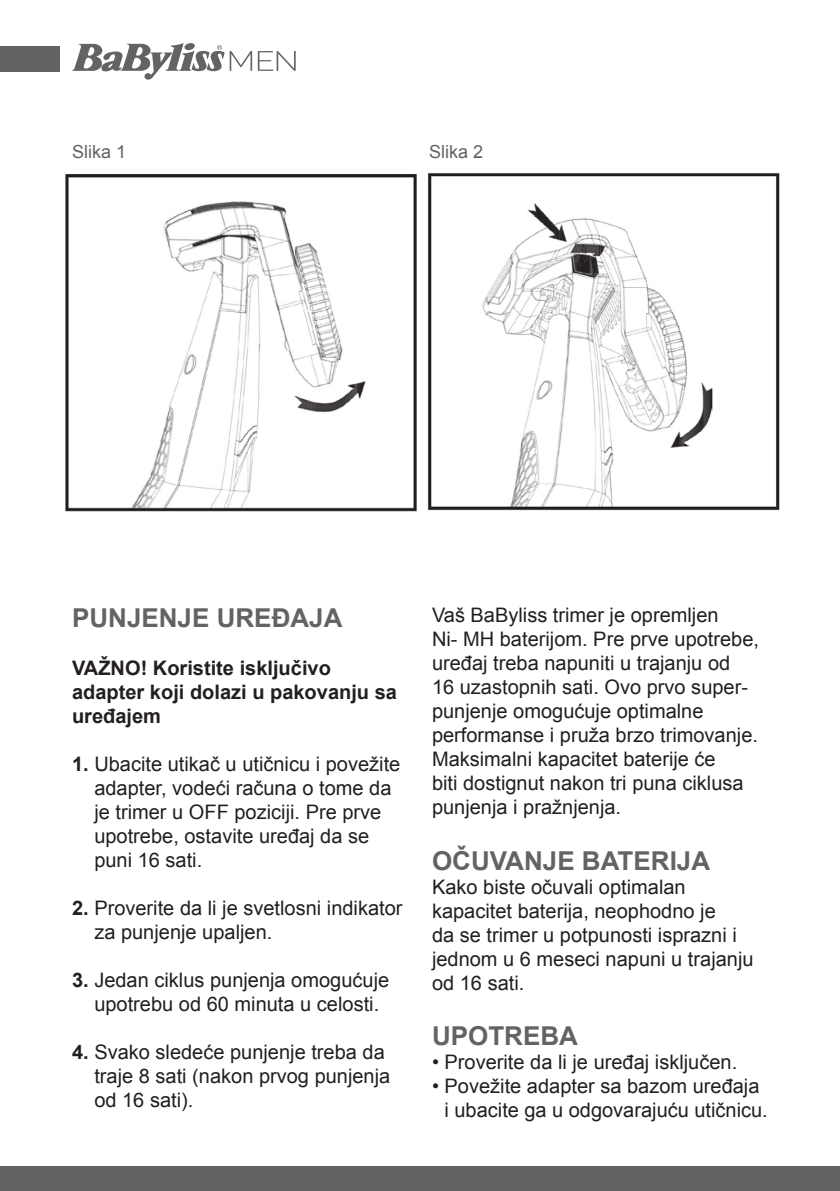
<style>
.page{position:relative;width:840px;height:1191px;background:#fff}
.page>*{position:absolute;margin:0;border:0;box-sizing:border-box;transform-origin:0 0}
.t1{font:700 26px "Arial";color:#636366}
.t2{font:20px/24px "Arial";color:#231f20}
.t3{font:700 20px/24px "Arial";color:#231f20}
.t4{font:18px "Arial";color:#636366}
.s1{font-weight:700}
</style>
<div class="page">
<div style="left:0;top:1166px;width:839px;height:25px;background:#636366"></div>
<div style="left:0;top:46px;width:59px;height:26px;background:#636366"></div>
<img style="left:65px;top:174px;width:352px;height:338px">
<img style="left:428px;top:173px;width:352px;height:338px">
<svg style="left:72px;top:43px;width:180px;height:37px"></svg>
<svg style="left:258px;top:51px;width:37px;height:20px"></svg>
<p class="t4" style="left:72px;top:140px;width:56px">Slika 1</p>
<p class="t4" style="left:429px;top:140px;width:56px">Slika 2</p>
<p class="t1" style="left:72px;top:600px;width:272px">PUNJENJE UREĐAJA</p>
<p class="t3" style="left:72px;top:656px;width:326px">VAŽNO! Koristite isključivo adapter koji dolazi u pakovanju sa uređajem</p>
<p class="t2" style="left:94px;top:752px;width:307px;text-indent:-22px"><span class="s1">1.</span> Ubacite utikač u utičnicu i povežite adapter, vodeći računa o tome da je trimer u OFF poziciji. Pre prve upotrebe, ostavite uređaj da se puni 16 sati.</p>
<p class="t2" style="left:94px;top:896px;width:309px;text-indent:-22px"><span class="s1">2.</span> Proverite da li je svetlosni indikator za punjenje upaljen.</p>
<p class="t2" style="left:94px;top:968px;width:296px;text-indent:-22px"><span class="s1">3.</span> Jedan ciklus punjenja omogućuje upotrebu od 60 minuta u celosti.</p>
<p class="t2" style="left:94px;top:1040px;width:297px;text-indent:-22px"><span class="s1">4.</span> Svako sledeće punjenje treba da traje 8 sati (nakon prvog punjenja od 16 sati).</p>
<p class="t2" style="left:432px;top:603px;width:328px">Vaš BaByliss trimer je opremljen<br>Ni- MH baterijom. Pre prve upotrebe, uređaj treba napuniti u trajanju od<br>16 uzastopnih sati. Ovo prvo super&shy;punjenje omogućuje optimalne performanse i pruža brzo trimovanje.<br>Maksimalni kapacitet baterije će<br>biti dostignut nakon tri puna ciklusa punjenja i pražnjenja.</p>
<p class="t1" style="left:432px;top:843px;width:279px">OČUVANJE BATERIJA</p>
<p class="t2" style="left:432px;top:875px;width:323px">Kako biste očuvali optimalan kapacitet baterija, neophodno je<br>da se trimer u potpunosti isprazni i jednom u 6 meseci napuni u trajanju od 16 sati.</p>
<p class="t1" style="left:432px;top:1018px;width:147px">UPOTREBA</p>
<p class="t2" style="left:432px;top:1050px;width:306px">• Proverite da li je uređaj isključen.</p>
<p class="t2" style="left:444px;top:1074px;width:324px;text-indent:-13px">• Povežite adapter sa bazom uređaja i ubacite ga u odgovarajuću utičnicu.</p>
</div>
